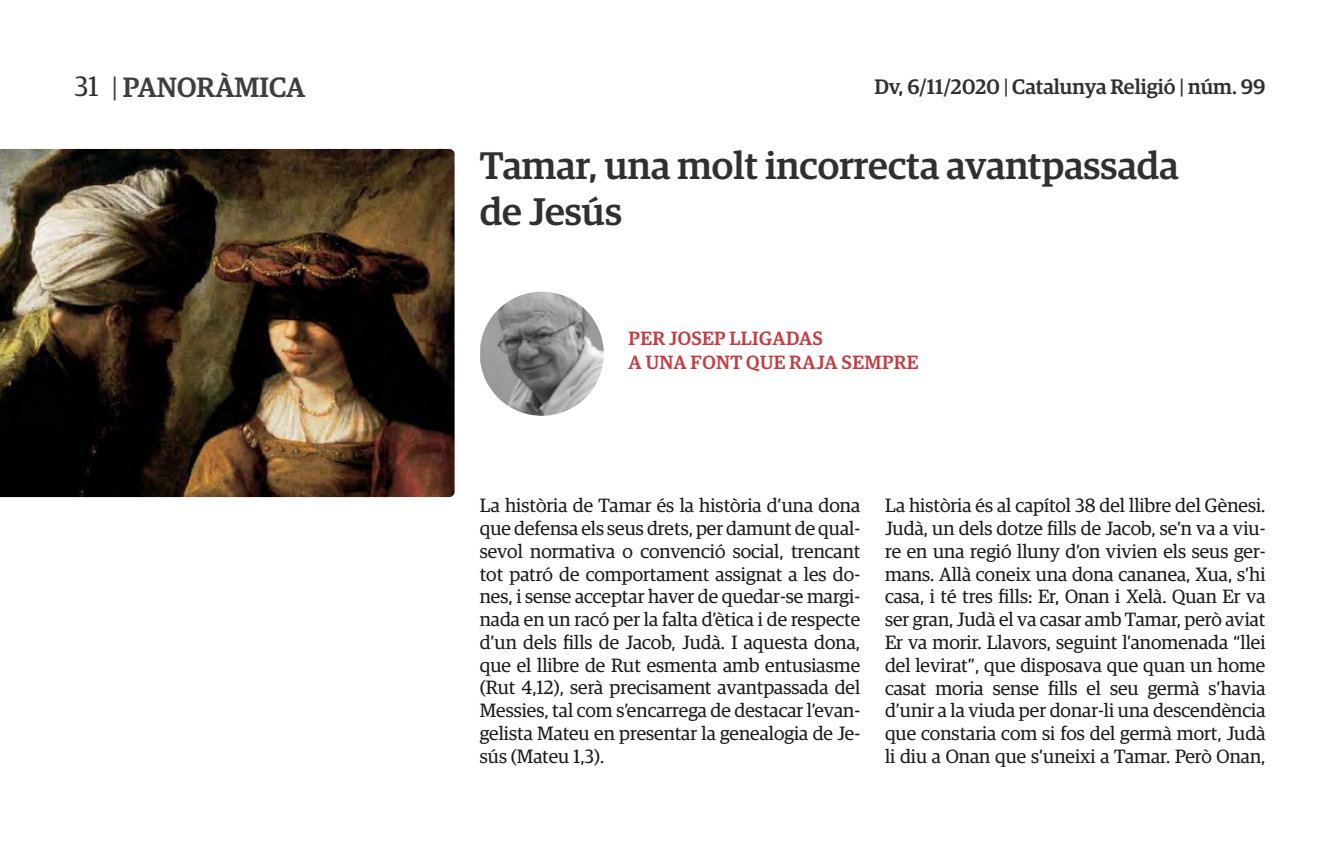
<style>
.page{position:relative;width:1340px;height:844px;background:#fff}
.page>*{position:absolute;margin:0;border:0;box-sizing:border-box;transform-origin:0 0}
.t1{font:500 38.5px/45.5px "Guardian Egyp";color:#312f30}
.t2{font:500 28px "Guardian Egyp";color:#3e3e3f}
.t3{font:500 21px "Guardian Egyp";color:#312f30}
.t4{font:19.25px/22.8px "Guardian Egyp";color:#1a1a1a;text-align:justify}
.t5{font:500 19.25px/24.2px "Guardian Egyp";letter-spacing:.02em;color:#c03e45}
.s1{font-weight:400;color:#312f30}
.s2{font-weight:400}
.s3{color:#3e3e3f}
</style>
<div class="page">
<img style="left:0;top:149px;width:454px;height:348px">
<img style="left:480px;top:291px;width:124px;height:124px">
<h2 class="t2" style="left:74px;top:67px;width:232px"><span class="s1">31</span> <span class="s2">|</span> PANORÀMICA</h2>
<p class="t3" style="left:874px;top:71px;width:392px">Dv, 6/11/2020 <span class="s3">|</span> Catalunya Religió <span class="s3">|</span> núm. 99</p>
<p class="t1" style="left:480px;top:140px;width:700px">Tamar, una molt incorrecta avantpassada de Jesús</p>
<p class="t5" style="left:628px;top:324px;width:291px">PER JOSEP LLIGADAS<br>A UNA FONT QUE RAJA SEMPRE</p>
<p class="t4" style="left:480px;top:493px;width:382px">La història de Tamar és la història d’una dona que defensa els seus drets, per damunt de qual&shy;sevol normativa o convenció social, trencant tot patró de comportament assignat a les do&shy;nes, i sense acceptar haver de quedar-se margi&shy;nada en un racó per la falta d’ètica i de respecte d’un dels fills de Jacob, Judà. I aquesta dona, que el llibre de Rut esmenta amb entusiasme (Rut 4,12), serà precisament avantpassada del Messies, tal com s’encarrega de destacar l’evan&shy;gelista Mateu en presentar la genealogia de Je&shy;sús (Mateu 1,3).</p>
<p class="t4" style="left:885px;top:493px;width:382px">La història és al capítol 38 del llibre del Gènesi.<br>Judà, un dels dotze fills de Jacob, se’n va a viu&shy;re en una regió lluny d’on vivien els seus ger&shy;mans. Allà coneix una dona cananea, Xua, s’hi casa, i té tres fills: Er, Onan i Xelà. Quan Er va ser gran, Judà el va casar amb Tamar, però aviat Er va morir. Llavors, seguint l’anomenada “llei del levirat”, que disposava que quan un home casat moria sense fills el seu germà s’havia d’unir a la viuda per donar-li una descendència que constaria com si fos del germà mort, Judà li diu a Onan que s’uneixi a Tamar. Però Onan,</p>
</div>
